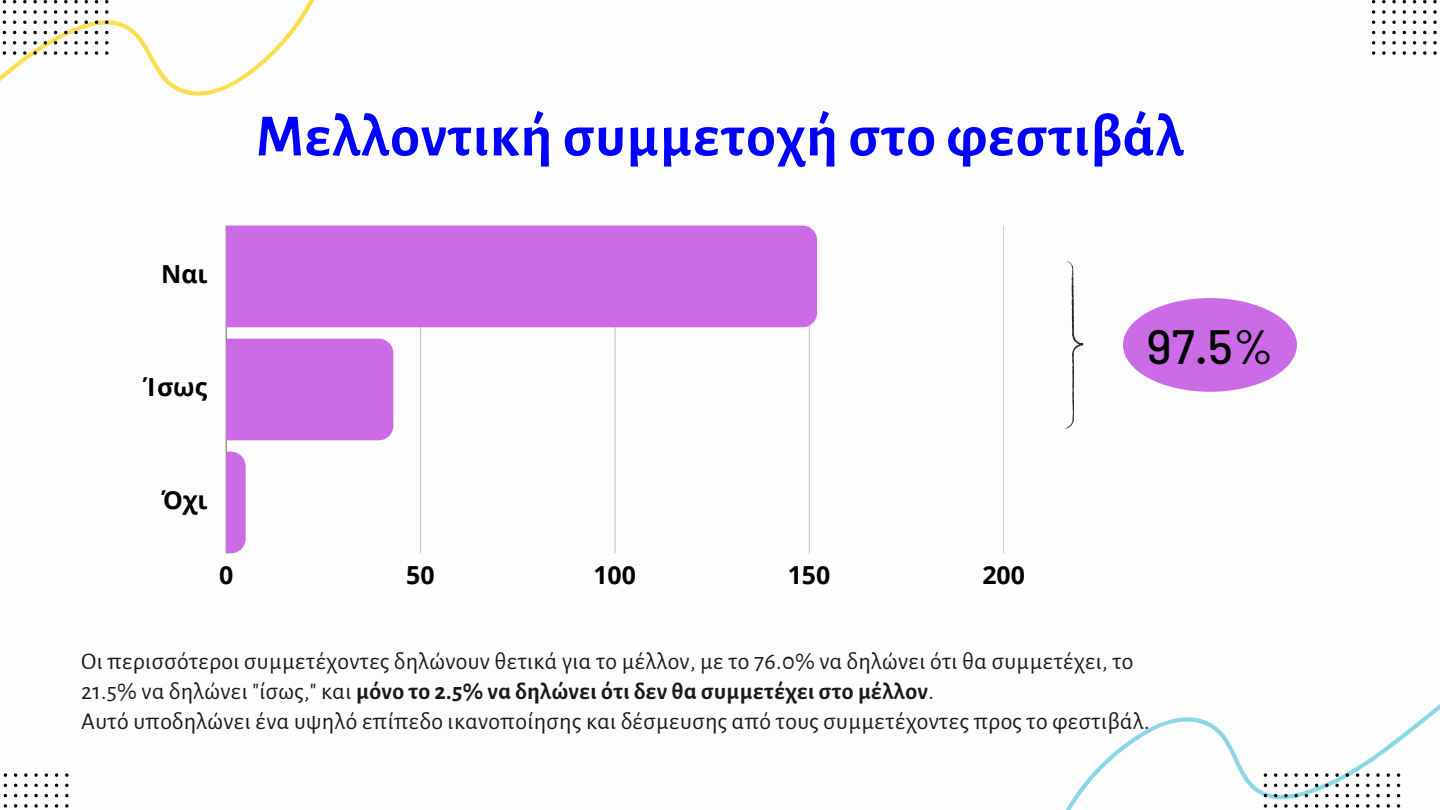
<style>
.page{position:relative;width:1440px;height:810px;background:#fff}
.page>*{position:absolute;margin:0;border:0;box-sizing:border-box;transform-origin:0 0}
.t1{font:700 60px "Alegreya Sans";letter-spacing:.015em;color:#00f}
.t2{font:500 48px "Barlow";color:#000}
.t3{font:700 24.9px "Open Sans";color:#000}
.t4{font:24px/30px "Alegreya Sans";letter-spacing:.015em;color:#191919}
.s1{font-weight:700}
</style>
<div class="page">
<hr style="left:420px;top:226px;width:1px;height:327px;background:#000">
<hr style="left:615px;top:226px;width:1px;height:327px;background:#000">
<hr style="left:809px;top:226px;width:1px;height:327px;background:#000">
<hr style="left:1004px;top:226px;width:1px;height:327px;background:#000">
<hr style="left:226px;top:226px;width:1px;height:327px;background:#000">
<div style="left:226px;top:226px;width:591px;height:101px;background:#cb6ce6"></div>
<div style="left:226px;top:339px;width:167px;height:101px;background:#cb6ce6"></div>
<svg style="left:226px;top:452px;width:20px;height:101px;background:#cd74e7"></svg>
<svg style="left:0;top:0;width:370px;height:239px"></svg>
<svg style="left:3px;top:10px;width:3px;height:4px"></svg>
<svg style="left:3px;top:51px;width:3px;height:4px"></svg>
<svg style="left:13px;top:10px;width:3px;height:4px"></svg>
<svg style="left:13px;top:51px;width:3px;height:4px"></svg>
<svg style="left:23px;top:0;width:4px;height:3px"></svg>
<svg style="left:23px;top:10px;width:4px;height:4px"></svg>
<svg style="left:23px;top:21px;width:4px;height:3px"></svg>
<svg style="left:23px;top:31px;width:4px;height:3px"></svg>
<svg style="left:23px;top:41px;width:4px;height:3px"></svg>
<svg style="left:23px;top:51px;width:4px;height:4px"></svg>
<svg style="left:33px;top:0;width:4px;height:3px"></svg>
<svg style="left:33px;top:10px;width:4px;height:4px"></svg>
<svg style="left:33px;top:21px;width:4px;height:3px"></svg>
<svg style="left:33px;top:31px;width:4px;height:3px"></svg>
<svg style="left:33px;top:41px;width:4px;height:3px"></svg>
<svg style="left:33px;top:51px;width:4px;height:4px"></svg>
<svg style="left:44px;top:10px;width:3px;height:4px"></svg>
<svg style="left:44px;top:51px;width:3px;height:4px"></svg>
<svg style="left:54px;top:10px;width:3px;height:4px"></svg>
<svg style="left:54px;top:51px;width:3px;height:4px"></svg>
<svg style="left:64px;top:0;width:4px;height:3px"></svg>
<svg style="left:64px;top:10px;width:4px;height:4px"></svg>
<svg style="left:64px;top:21px;width:4px;height:3px"></svg>
<svg style="left:64px;top:31px;width:4px;height:3px"></svg>
<svg style="left:64px;top:41px;width:4px;height:3px"></svg>
<svg style="left:64px;top:51px;width:4px;height:4px"></svg>
<svg style="left:74px;top:0;width:4px;height:3px"></svg>
<svg style="left:74px;top:10px;width:4px;height:4px"></svg>
<svg style="left:74px;top:21px;width:4px;height:3px"></svg>
<svg style="left:74px;top:31px;width:4px;height:3px"></svg>
<svg style="left:74px;top:41px;width:4px;height:3px"></svg>
<svg style="left:74px;top:51px;width:4px;height:4px"></svg>
<svg style="left:85px;top:10px;width:3px;height:4px"></svg>
<svg style="left:85px;top:51px;width:3px;height:4px"></svg>
<svg style="left:95px;top:10px;width:3px;height:4px"></svg>
<svg style="left:95px;top:51px;width:3px;height:4px"></svg>
<svg style="left:105px;top:10px;width:3px;height:4px"></svg>
<svg style="left:105px;top:51px;width:3px;height:4px"></svg>
<svg style="left:1065px;top:704px;width:375px;height:106px"></svg>
<svg style="left:1264px;top:773px;width:3px;height:4px"></svg>
<svg style="left:1264px;top:804px;width:3px;height:4px"></svg>
<svg style="left:1274px;top:773px;width:3px;height:4px"></svg>
<svg style="left:1274px;top:804px;width:3px;height:4px"></svg>
<svg style="left:1284px;top:773px;width:4px;height:4px"></svg>
<svg style="left:1284px;top:784px;width:4px;height:3px"></svg>
<svg style="left:1284px;top:794px;width:4px;height:3px"></svg>
<svg style="left:1284px;top:804px;width:4px;height:4px"></svg>
<svg style="left:1294px;top:773px;width:4px;height:4px"></svg>
<svg style="left:1294px;top:784px;width:4px;height:3px"></svg>
<svg style="left:1294px;top:794px;width:4px;height:3px"></svg>
<svg style="left:1294px;top:804px;width:4px;height:4px"></svg>
<svg style="left:1305px;top:773px;width:3px;height:4px"></svg>
<svg style="left:1305px;top:804px;width:3px;height:4px"></svg>
<svg style="left:1315px;top:773px;width:3px;height:4px"></svg>
<svg style="left:1315px;top:804px;width:3px;height:4px"></svg>
<svg style="left:1325px;top:773px;width:4px;height:4px"></svg>
<svg style="left:1325px;top:784px;width:4px;height:3px"></svg>
<svg style="left:1325px;top:794px;width:4px;height:3px"></svg>
<svg style="left:1325px;top:804px;width:4px;height:4px"></svg>
<svg style="left:1335px;top:773px;width:4px;height:4px"></svg>
<svg style="left:1335px;top:784px;width:4px;height:3px"></svg>
<svg style="left:1335px;top:794px;width:4px;height:3px"></svg>
<svg style="left:1335px;top:804px;width:4px;height:4px"></svg>
<svg style="left:1346px;top:773px;width:3px;height:4px"></svg>
<svg style="left:1346px;top:804px;width:3px;height:4px"></svg>
<svg style="left:1356px;top:773px;width:3px;height:4px"></svg>
<svg style="left:1356px;top:804px;width:3px;height:4px"></svg>
<svg style="left:1366px;top:773px;width:4px;height:4px"></svg>
<svg style="left:1366px;top:784px;width:4px;height:3px"></svg>
<svg style="left:1366px;top:794px;width:4px;height:3px"></svg>
<svg style="left:1366px;top:804px;width:4px;height:4px"></svg>
<svg style="left:1376px;top:773px;width:4px;height:4px"></svg>
<svg style="left:1376px;top:784px;width:4px;height:3px"></svg>
<svg style="left:1376px;top:794px;width:4px;height:3px"></svg>
<svg style="left:1376px;top:804px;width:4px;height:4px"></svg>
<svg style="left:1387px;top:773px;width:3px;height:4px"></svg>
<svg style="left:1387px;top:804px;width:3px;height:4px"></svg>
<svg style="left:1397px;top:773px;width:3px;height:4px"></svg>
<svg style="left:1397px;top:804px;width:3px;height:4px"></svg>
<svg style="left:1372px;top:10px;width:3px;height:4px"></svg>
<svg style="left:1372px;top:51px;width:3px;height:4px"></svg>
<svg style="left:1382px;top:0;width:4px;height:3px"></svg>
<svg style="left:1382px;top:10px;width:4px;height:4px"></svg>
<svg style="left:1382px;top:21px;width:4px;height:3px"></svg>
<svg style="left:1382px;top:31px;width:4px;height:3px"></svg>
<svg style="left:1382px;top:41px;width:4px;height:3px"></svg>
<svg style="left:1382px;top:51px;width:4px;height:4px"></svg>
<svg style="left:1392px;top:0;width:4px;height:3px"></svg>
<svg style="left:1392px;top:10px;width:4px;height:4px"></svg>
<svg style="left:1392px;top:21px;width:4px;height:3px"></svg>
<svg style="left:1392px;top:31px;width:4px;height:3px"></svg>
<svg style="left:1392px;top:41px;width:4px;height:3px"></svg>
<svg style="left:1392px;top:51px;width:4px;height:4px"></svg>
<svg style="left:1403px;top:10px;width:3px;height:4px"></svg>
<svg style="left:1403px;top:51px;width:3px;height:4px"></svg>
<svg style="left:1413px;top:10px;width:3px;height:4px"></svg>
<svg style="left:1413px;top:51px;width:3px;height:4px"></svg>
<svg style="left:1423px;top:10px;width:3px;height:4px"></svg>
<svg style="left:1423px;top:51px;width:3px;height:4px"></svg>
<svg style="left:1433px;top:0;width:4px;height:3px"></svg>
<svg style="left:1433px;top:10px;width:4px;height:4px"></svg>
<svg style="left:1433px;top:21px;width:4px;height:3px"></svg>
<svg style="left:1433px;top:31px;width:4px;height:3px"></svg>
<svg style="left:1433px;top:41px;width:4px;height:3px"></svg>
<svg style="left:1433px;top:51px;width:4px;height:4px"></svg>
<svg style="left:4px;top:773px;width:3px;height:4px"></svg>
<svg style="left:4px;top:804px;width:3px;height:4px"></svg>
<svg style="left:14px;top:773px;width:3px;height:4px"></svg>
<svg style="left:14px;top:804px;width:3px;height:4px"></svg>
<svg style="left:24px;top:773px;width:4px;height:4px"></svg>
<svg style="left:24px;top:784px;width:4px;height:3px"></svg>
<svg style="left:24px;top:794px;width:4px;height:3px"></svg>
<svg style="left:24px;top:804px;width:4px;height:4px"></svg>
<svg style="left:34px;top:773px;width:4px;height:4px"></svg>
<svg style="left:34px;top:784px;width:4px;height:3px"></svg>
<svg style="left:34px;top:794px;width:4px;height:3px"></svg>
<svg style="left:34px;top:804px;width:4px;height:4px"></svg>
<svg style="left:45px;top:773px;width:3px;height:4px"></svg>
<svg style="left:45px;top:804px;width:3px;height:4px"></svg>
<svg style="left:55px;top:773px;width:3px;height:4px"></svg>
<svg style="left:55px;top:804px;width:3px;height:4px"></svg>
<svg style="left:65px;top:773px;width:3px;height:4px"></svg>
<svg style="left:65px;top:804px;width:3px;height:4px"></svg>
<div style="left:1123px;top:298px;width:174px;height:94px;background:#cb6ce6;border-radius:50%"></div>
<svg style="left:1064px;top:261px;width:19px;height:168px"></svg>
<p class="t1" style="left:256px;top:107px;width:929px">Μελλοντική συμμετοχή στο φεστιβάλ</p>
<p class="t3" style="left:161px;top:256px;width:48px">Ναι</p>
<p class="t3" style="left:144px;top:369px;width:64px">Ίσως</p>
<p class="t3" style="left:162px;top:482px;width:47px">Όχι</p>
<p class="t3" style="left:219px;top:557px;width:16px">0</p>
<p class="t3" style="left:406px;top:557px;width:30px">50</p>
<p class="t3" style="left:593px;top:557px;width:44px">100</p>
<p class="t3" style="left:788px;top:557px;width:44px">150</p>
<p class="t3" style="left:982px;top:557px;width:44px">200</p>
<p class="t2" style="left:1147px;top:316px;width:128px">97.5%</p>
<p class="t4" style="left:81px;top:647px;width:1054px">Οι περισσότεροι συμμετέχοντες δηλώνουν θετικά για το μέλλον, με το 76.0% να δηλώνει ότι θα συμμετέχει, το<br>21.5% να δηλώνει "ίσως," και <span class="s1">μόνο το 2.5% να δηλώνει ότι δεν θα συμμετέχει στο μέλλον</span>.</p>
<p class="t4" style="left:81px;top:707px;width:1070px">Αυτό υποδηλώνει ένα υψηλό επίπεδο ικανοποίησης και δέσμευσης από τους συμμετέχοντες προς το φεστιβάλ.</p>
</div>
